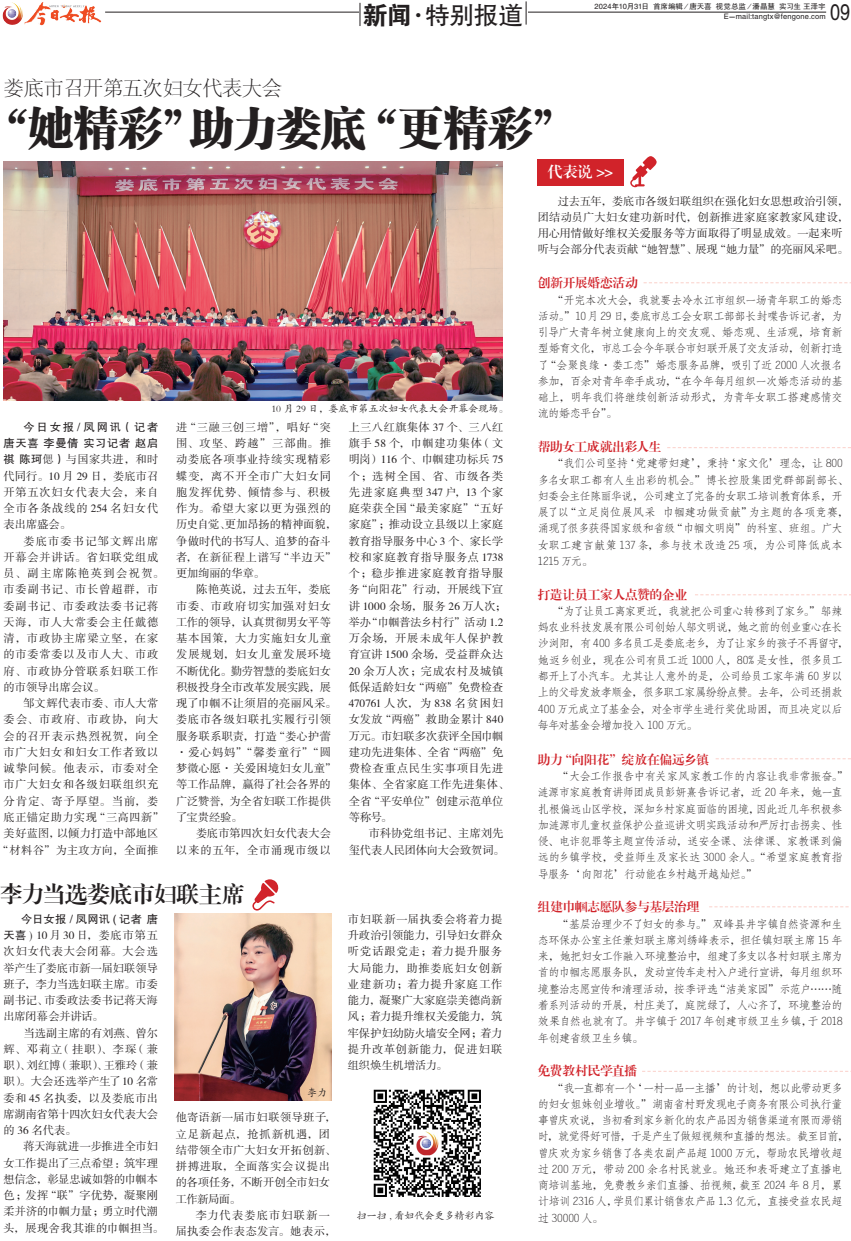
<style>
.page{position:relative;width:851px;height:1241px;background:#fff}
.page>*{position:absolute;margin:0;border:0;box-sizing:border-box;transform-origin:0 0}
.t1{font:45px "FZCSJW GB1 0";letter-spacing:-.02em;color:#231f20}
.t2{font:25px "FZHTJW GB1 0";color:#231f20}
.t3{font:22.62px "FZHTJW GB1 0";color:#231f20;scale:.8 1}
.t4{font:22.5px "FZXBSJW GB1 0";letter-spacing:-.005em;color:#231f20}
.t5{font:20px "FZSYJW GB1 0";letter-spacing:-.005em;color:#231f20}
.t6{font:15px "FZXBSJW GB1 0";color:#fff}
.t7{font:12.5px "FZXBSJW GB1 0";color:#d1232a}
.t8{font:11.25px/16.2px "FZFSJW GB1 0";letter-spacing:-.05em;color:#231f20}
.t9{font:11.25px/16.2px "FZSSJW GB1 0";letter-spacing:.025em;color:#231f20;text-align:justify}
.t10{font:11.25px/16.2px "FZSSJW GB1 0";letter-spacing:.07em;color:#231f20}
.t11{font:11.25px/16.2px "FZSSJW GB1 0";letter-spacing:.06em;color:#231f20}
.t12{font:11.25px/16.2px "FZSSJW GB1 0";letter-spacing:.005em;color:#231f20}
.t13{font:11.25px/16.2px "FZSSJW GB1 0";letter-spacing:-.005em;color:#231f20}
.t14{font:11.25px/16.2px "FZSSJW GB1 0";letter-spacing:-.01em;color:#231f20;text-align:right}
.t15{font:11.25px/16.2px "FZSSJW GB1 0";letter-spacing:.065em;color:#231f20}
.t16{font:11.25px/16.2px "FZHTJW GB1 0";letter-spacing:.06em;color:#231f20;text-align:right}
.t17{font:11.25px "FZSSJW GB1 0";letter-spacing:.045em;color:#231f20}
.t18{font:11.25px "FZSSJW GB1 0";letter-spacing:.1em;color:#231f20}
.t19{font:11.25px "FZSSJW GB1 0";letter-spacing:.08em;color:#231f20}
.t20{font:11.25px "FZSSJW GB1 0";letter-spacing:.095em;color:#231f20}
.t21{font:11.25px "FZHTJW GB1 0";letter-spacing:.02em;color:#231f20}
.t22{font:10px "FZKTJW GB1 0";color:#231f20}
.t23{font:7.5px "FZHTJW GB1 0";letter-spacing:-.01em;color:#231f20}
.t24{font:7.5px "FZHTJW GB1 0";letter-spacing:.015em;color:#231f20}
.s1{font-family:"FZDHTJW GB1 0"}
.s2{font-size:22.5px}
.s3{font-family:"FZHTJW GB1 0"}
.s4{font-family:"Sim Sun"}
</style>
<div class="page">
<hr style="left:105px;top:12px;width:721px;height:1px;background:#231f20">
<div style="left:359px;top:4px;width:168px;height:21px;background:#fff"></div>
<svg style="left:526px;top:1px;width:1px;height:24px"></svg>
<svg style="left:360px;top:3px;width:1px;height:23px"></svg>
<img style="left:3px;top:2px;width:16px;height:23px">
<svg style="left:19px;top:2px;width:91px;height:24px"></svg>
<img style="left:25px;top:5px;width:34px;height:19px">
<img style="left:4px;top:162px;width:498px;height:238px">
<img style="left:174px;top:913px;width:157px;height:187px">
<svg style="left:667px;top:447px;width:183px;height:1px"></svg>
<svg style="left:643px;top:282px;width:207px;height:1px"></svg>
<svg style="left:695px;top:594px;width:155px;height:1px"></svg>
<svg style="left:715px;top:758px;width:135px;height:1px"></svg>
<svg style="left:709px;top:906px;width:139px;height:1px"></svg>
<div style="left:537px;top:159px;width:87px;height:26px;background:#d1232a"></div>
<img style="left:373px;top:1089px;width:108px;height:108px">
<svg style="left:630px;top:156px;width:26px;height:31px"></svg>
<svg style="left:252px;top:879px;width:26px;height:31px"></svg>
<h2 class="t2" style="left:362px;top:1px;width:162px"><span class="s1">新闻</span><span class="s2">·</span>特别报道</h2>
<p class="t24" style="left:723px;top:12px;width:103px">E－mail:tangtx@fengone.com</p>
<p class="t23" style="left:594px;top:2px;width:233px">2024年10月31日 首席编辑／唐天喜 视觉总监／潘晶慧 实习生 王泽宇</p>
<h3 class="t3" style="left:829px;top:0;width:27px">09</h3>
<h3 class="t5" style="left:4px;top:78px;width:280px">娄底市召开第五次妇女代表大会</h3>
<h1 class="t1" style="left:-17px;top:102px;width:594px">“她精彩”助力娄底“更精彩”</h1>
<p class="t16" style="left:4px;top:419px;width:156px">今日女报 / 凤网讯（记者<br>唐天喜 李曼倩 实习记者 赵启</p>
<p class="t9" style="left:4px;top:452px;width:156px"><span class="s3">祺 陈珂</span><span class="s4">偲</span><span class="s3">）</span>与国家共进，和时代同行。10 月 29 日，娄底市召开第五次妇女代表大会，来自全市各条战线的 254 名妇女代表出席盛会。</p>
<p class="t10" style="left:4px;top:533px;width:162px;text-indent:20px">娄底市委书记邹文辉出席开幕会并讲话。省妇联党组成员、副主席陈艳英到会祝贺。市委副书记、市长曾超群，市委副书记、市委政法委书记蒋天海，市人大常委会主任戴德清，市政协主席梁立坚，在家的市委常委以及市人大、市政府、市政协分管联系妇联工作的市领导出席会议。</p>
<p class="t9" style="left:24px;top:695px;width:136px">邹文辉代表市委、市人大常</p>
<p class="t18" style="left:4px;top:713px;width:156px">委会、市政府、市政协，向大</p>
<p class="t10" style="left:4px;top:728px;width:156px">会的召开表示热烈祝贺，向全</p>
<p class="t10" style="left:4px;top:744px;width:156px">市广大妇女和妇女工作者致以</p>
<p class="t19" style="left:4px;top:762px;width:156px">诚挚问候。他表示，市委对全</p>
<p class="t10" style="left:4px;top:777px;width:156px">市广大妇女和各级妇联组织充</p>
<p class="t20" style="left:4px;top:794px;width:156px">分肯定、寄予厚望。当前，娄</p>
<p class="t17" style="left:4px;top:811px;width:162px">底正锚定助力实现“三高四新”</p>
<p class="t12" style="left:4px;top:825px;width:156px">美好蓝图，以倾力打造中部地区</p>
<p class="t9" style="left:-2px;top:842px;width:162px">“材料谷”为主攻方向，全面推</p>
<p class="t22" style="left:271px;top:403px;width:238px">10 月 29 日，娄底市第五次妇女代表大会开幕会现场。</p>
<p class="t11" style="left:176px;top:419px;width:162px">进“三融三创三增”，唱好“突围、攻坚、跨越”三部曲。推动娄底各项事业持续实现精彩蝶变，离不开全市广大妇女同胞发挥优势、倾情参与、积极作为。希望大家以更为强烈的历史自觉、更加昂扬的精神面貌，争做时代的书写人、追梦的奋斗者，在新征程上谱写“半边天”更加绚丽的华章。</p>
<p class="t9" style="left:176px;top:582px;width:162px;text-align:left;text-indent:20px">陈艳英说，过去五年，娄底市委、市政府切实加强对妇女工作的领导，认真贯彻男女平等基本国策，大力实施妇女儿童发展规划，妇女儿童发展环境不断优化。勤劳智慧的娄底妇女积极投身全市改革发展实践，展现了巾帼不让须眉的亮丽风采。娄底市各级妇联扎实履行引领服务联系职责，打造“娄心护蕾·爱心妈妈”“馨娄童行”“圆梦微心愿·关爱困境妇女儿童”等工作品牌，赢得了社会各界的广泛赞誉，为全省妇联工作提供了宝贵经验。</p>
<p class="t9" style="left:176px;top:825px;width:156px;text-align:right">娄底市第四次妇女代表大会<br>以来的五年，全市涌现市级以</p>
<p class="t9" style="left:348px;top:419px;width:162px;text-align:left">上三八红旗集体 37 个、三八红旗手 58 个，巾帼建功集体（文明岗）116 个、巾帼建功标兵 75个；选树全国、省、市级各类先进家庭典型 347户，13 个家庭荣获全国“最美家庭”“五好家庭”；推动设立县级以上家庭教育指导服务中心 3 个、家长学校和家庭教育指导服务点 1738个；稳步推进家庭教育指导服务“向阳花”行动，开展线下宣讲 1000 余场，服务 26 万人次；举办“巾帼普法乡村行”活动 1.2万余场，开展未成年人保护教育宣讲 1500 余场，受益群众达<br>20 余万人次；完成农村及城镇低保适龄妇女“两癌”免费检查<br>470761 人次，为 838 名贫困妇女发放“两癌”救助金累计 840万元。市妇联多次获评全国巾帼建功先进集体、全省“两癌”免费检查重点民生实事项目先进集体、全省家庭工作先进集体、全省“平安单位”创建示范单位等称号。</p>
<p class="t14" style="left:348px;top:825px;width:157px">市科协党组书记、主席刘先<br>玺代表人民团体向大会致贺词。</p>
<h3 class="t4" style="left:0;top:881px;width:246px">李力当选娄底市妇联主席</h3>
<p class="t21" style="left:21px;top:912px;width:138px">今日女报 / 凤网讯 ( 记者 唐</p>
<p class="t9" style="left:4px;top:927px;width:156px"><span class="s3">天喜</span> ) 10 月 30 日，娄底市第五次妇女代表大会闭幕。大会选举产生了娄底市新一届妇联领导班子，李力当选妇联主席。市委副书记、市委政法委书记蒋天海出席闭幕会并讲话。</p>
<p class="t9" style="left:4px;top:1025px;width:156px;text-indent:20px">当选副主席的有刘燕、曾尔辉、邓莉立（挂职）、李琛（兼职）、刘红博（兼职）、王雅玲（兼职）。大会还选举产生了 10 名常委和 45 名执委，以及娄底市出席湖南省第十四次妇女代表大会的 36 名代表。</p>
<p class="t13" style="left:4px;top:1138px;width:161px;text-indent:20px">蒋天海就进一步推进全市妇女工作提出了三点希望：筑牢理想信念，彰显忠诚如磐的巾帼本色；发挥“联”字优势，凝聚刚柔并济的巾帼力量；勇立时代潮头，展现舍我其谁的巾帼担当。</p>
<p class="t22" style="left:307px;top:1086px;width:21px">李力</p>
<p class="t9" style="left:176px;top:1109px;width:161px;text-align:left">他寄语新一届市妇联领导班子，立足新起点，抢抓新机遇，团结带领全市广大妇女开拓创新、拼搏进取，全面落实会议提出的各项任务，不断开创全市妇女工作新局面。</p>
<p class="t15" style="left:176px;top:1207px;width:161px;text-indent:20px">李力代表娄底市妇联新一届执委会作表态发言。她表示，</p>
<p class="t9" style="left:348px;top:911px;width:156px">市妇联新一届执委会将着力提升政治引领能力，引导妇女群众听党话跟党走；着力提升服务大局能力，助推娄底妇女创新业建新功；着力提升家庭工作能力，凝聚广大家庭崇美德尚新风；着力提升维权关爱能力，筑牢保护妇幼防火墙安全网；着力提升改革创新能力，促进妇联组织焕生机增活力。</p>
<p class="t22" style="left:357px;top:1210px;width:139px">扫一扫 , 看妇代会更多精彩内容</p>
<h3 class="t6" style="left:547px;top:163px;width:67px">代表说 &gt;&gt;</h3>
<p class="t12" style="left:537px;top:193px;width:312px;text-indent:20px">过去五年，娄底市各级妇联组织在强化妇女思想政治引领，团结动员广大妇女建功新时代，创新推进家庭家教家风建设，用心用情做好维权关爱服务等方面取得了明显成效。一起来听听与会部分代表贡献“她智慧”、展现“她力量”的亮丽风采吧。</p>
<p class="t7" style="left:537px;top:276px;width:102px">创新开展婚恋活动</p>
<p class="t8" style="left:537px;top:292px;width:306px;text-align:justify;text-indent:14px">“开完本次大会，我就要去冷水江市组织一场青年职工的婚恋活动。”10 月 29 日，娄底市总工会女职工部部长封喋告诉记者，为引导广大青年树立健康向上的交友观、婚恋观、生活观，培育新型婚育文化，市总工会今年联合市妇联开展了交友活动，创新打造了“会聚良缘·娄工恋”婚恋服务品牌，吸引了近 2000 人次报名参加，百余对青年牵手成功，“在今年每月组织一次婚恋活动的基础上，明年我们将继续创新活动形式，为青年女职工搭建感情交流的婚恋平台”。</p>
<p class="t7" style="left:537px;top:439px;width:125px">帮助女工成就出彩人生</p>
<p class="t8" style="left:537px;top:455px;width:312px;text-indent:14px">“我们公司坚持‘党建带妇建’，秉持‘家文化’理念，让 800多名女职工都有人生出彩的机会。”博长控股集团党群部副部长、妇委会主任陈丽华说，公司建立了完备的女职工培训教育体系，开展了以“立足岗位展风采 巾帼建功做贡献”为主题的各项竞赛，涌现了很多获得国家级和省级“巾帼文明岗”的科室、班组。广大女职工建言献策 137 条，参与技术改造 25 项，为公司降低成本<br>1215 万元。</p>
<p class="t7" style="left:537px;top:587px;width:151px">打造让员工家人点赞的企业</p>
<p class="t8" style="left:537px;top:603px;width:312px;text-indent:14px">“为了让员工离家更近，我就把公司重心转移到了家乡。”邬辣妈农业科技发展有限公司创始人邬文明说，她之前的创业重心在长沙浏阳，有 400 多名员工是娄底老乡，为了让家乡的孩子不再留守，她返乡创业，现在公司有员工近 1000 人，80% 是女性，很多员工都开上了小汽车。尤其让人意外的是，公司给员工家年满 60 岁以上的父母发放孝顺金，很多职工家属纷纷点赞。去年，公司还捐款<br>400 万元成立了基金会，对全市学生进行奖优助困，而且决定以后每年对基金会增加投入 100 万元。</p>
<p class="t7" style="left:537px;top:752px;width:173px">助力“向阳花”绽放在偏远乡镇</p>
<p class="t8" style="left:537px;top:768px;width:312px;text-indent:19px">“大会工作报告中有关家风家教工作的内容让我非常振奋。”涟源市家庭教育讲师团成员彭妍熹告诉记者，近 20 年来，她一直扎根偏远山区学校，深知乡村家庭面临的困境，因此近几年积极参加涟源市儿童权益保护公益巡讲文明实践活动和严厉打击拐卖、性侵、电诈犯罪等主题宣传活动，送安全课、法律课、家教课到偏远的乡镇学校，受益师生及家长达 3000 余人。“希望家庭教育指导服务‘向阳花’行动能在乡村越开越灿烂。”</p>
<p class="t7" style="left:537px;top:899px;width:163px">组建巾帼志愿队参与基层治理</p>
<p class="t8" style="left:537px;top:915px;width:306px;text-align:justify;text-indent:19px">“基层治理少不了妇女的参与。”双峰县井字镇自然资源和生态环保办公室主任兼妇联主席刘绣峰表示，担任镇妇联主席 15 年来，她把妇女工作融入环境整治中，组建了多支以各村妇联主席为首的巾帼志愿服务队，发动宣传车走村入户进行宣讲，每月组织环境整治志愿宣传和清理活动，按季评选“洁美家园”示范户……随着系列活动的开展，村庄美了，庭院绿了，人心齐了，环境整治的效果自然也就有了。井字镇于 2017 年创建市级卫生乡镇，于 2018年创建省级卫生乡镇。</p>
<p class="t7" style="left:537px;top:1063px;width:101px">免费教村民学直播</p>
<p class="t8" style="left:537px;top:1079px;width:312px;text-indent:14px">“我一直都有一个‘一村一品一主播’的计划，想以此带动更多的妇女姐妹创业增收。”湖南省村野发现电子商务有限公司执行董事曾庆欢说，当初看到家乡新化的农产品因为销售渠道有限而滞销时，就觉得好可惜，于是产生了做短视频和直播的想法。截至目前，曾庆欢为家乡销售了各类农副产品超 1000 万元，帮助农民增收超过 200 万元，带动 200 余名村民就业。她还和表哥建立了直播电商培训基地，免费教乡亲们直播、拍视频，截至 2024 年 8 月，累计培训 2316 人，学员们累计销售农产品 1.3 亿元，直接受益农民超过 30000 人。</p>
</div>
